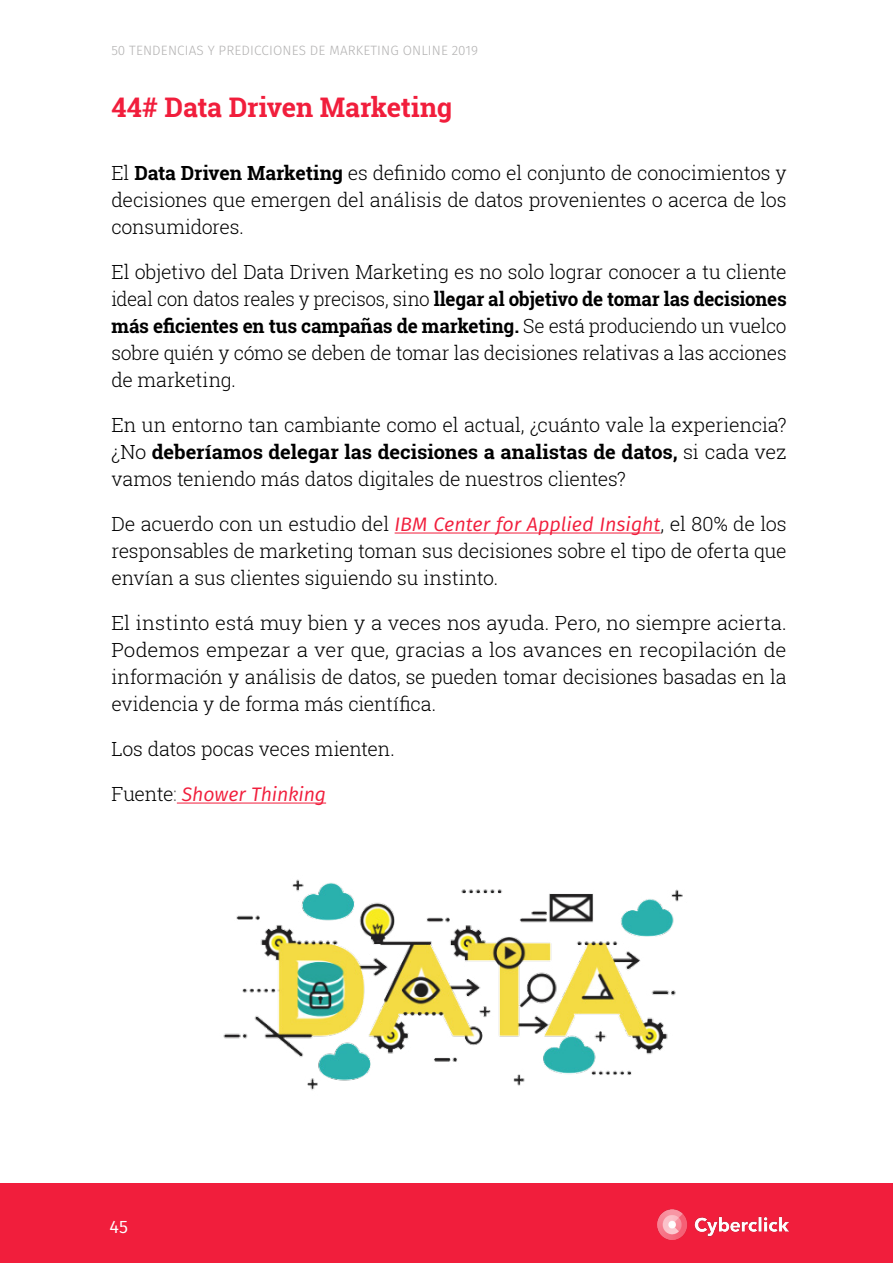
<style>
.page{position:relative;width:893px;height:1263px;background:#fff}
.page>*{position:absolute;margin:0;border:0;box-sizing:border-box;transform-origin:0 0}
.t1{font:700 27px "Roboto Slab";letter-spacing:-.005em;color:#f11e3c}
.t2{font:300 19.5px/27px "Roboto Slab";letter-spacing:-.01em;color:#000;text-align:justify}
.t3{font:300 19.5px/27px "Roboto Slab";letter-spacing:-.01em;color:#000;text-align:justify;scale:1.04 1}
.t4{font:italic 19.5px "Fira Sans";letter-spacing:-.01em;color:#f11e3c}
.t5{font:18px "Fira Sans";color:#fff}
.t6{font:300 13.5px "Fira Sans";letter-spacing:.01em;color:#b3b2b2}
.s1{font-weight:700}
.s2{font-family:"Fira Sans";font-weight:400;font-style:italic;color:#f11e3c}
.s3{font-family:"Roboto Slab";font-weight:300;font-style:normal;color:#000}
.s4{font-family:"Roboto Slab";font-weight:300;font-style:normal;color:#575756}
</style>
<div class="page">
<img style="left:223px;top:879px;width:460px;height:211px">
<hr style="left:395px;top:532px;width:266px;height:1px;background:#f11e3c">
<hr style="left:177px;top:802px;width:149px;height:1px;background:#f11e3c">
<hr style="left:0;top:1183px;width:2px;height:80px;background:#f11e3c">
<div style="left:2px;top:1183px;width:891px;height:80px;background:#f11e3c"></div>
<img style="left:657px;top:1210px;width:131px;height:30px">
<p class="t6" style="left:111px;top:41px;width:368px">50 TENDENCIAS Y PREDICCIONES DE MARKETING ONLINE 2019</p>
<h1 class="t1" style="left:111px;top:89px;width:342px">44# Data Driven Marketing</h1>
<p class="t2" style="left:111px;top:159px;width:677px">El <span class="s1">Data Driven Marketing</span> es definido como el conjunto de conocimientos y decisiones que emergen del análisis de datos provenientes o acerca de los consumidores.</p>
<p class="t2" style="left:111px;top:258px;width:677px">El objetivo del Data Driven Marketing es no solo lograr conocer a tu cliente ideal con datos reales y precisos, sino <span class="s1">llegar al objetivo de tomar las decisiones más eficientes en tus campañas de marketing.</span> Se está produciendo un vuelco sobre quién y cómo se deben de tomar las decisiones relativas a las acciones de marketing.</p>
<p class="t2" style="left:111px;top:411px;width:677px">En un entorno tan cambiante como el actual, ¿cuánto vale la experiencia? ¿No <span class="s1">deberíamos delegar las decisiones a analistas de datos,</span> si cada vez vamos teniendo más datos digitales de nuestros clientes?</p>
<p class="t2" style="left:111px;top:510px;width:677px">De acuerdo con un estudio del <span class="s2">IBM Center for Applied Insight</span>, el 80% de los responsables de marketing toman sus decisiones sobre el tipo de oferta que envían a sus clientes siguiendo su instinto.</p>
<p class="t3" style="left:111px;top:609px;width:651px">El instinto está muy bien y a veces nos ayuda. Pero, no siempre acierta.<br>Podemos empezar a ver que, gracias a los avances en recopilación de información y análisis de datos, se pueden tomar decisiones basadas en la evidencia y de forma más científica.</p>
<p class="t2" style="left:111px;top:735px;width:285px">Los datos pocas veces mienten.</p>
<p class="t4" style="left:111px;top:781px;width:216px"><span class="s3">Fuente</span><span class="s4">:</span> Shower Thinking</p>
<p class="t5" style="left:110px;top:1214px;width:20px">45</p>
</div>
